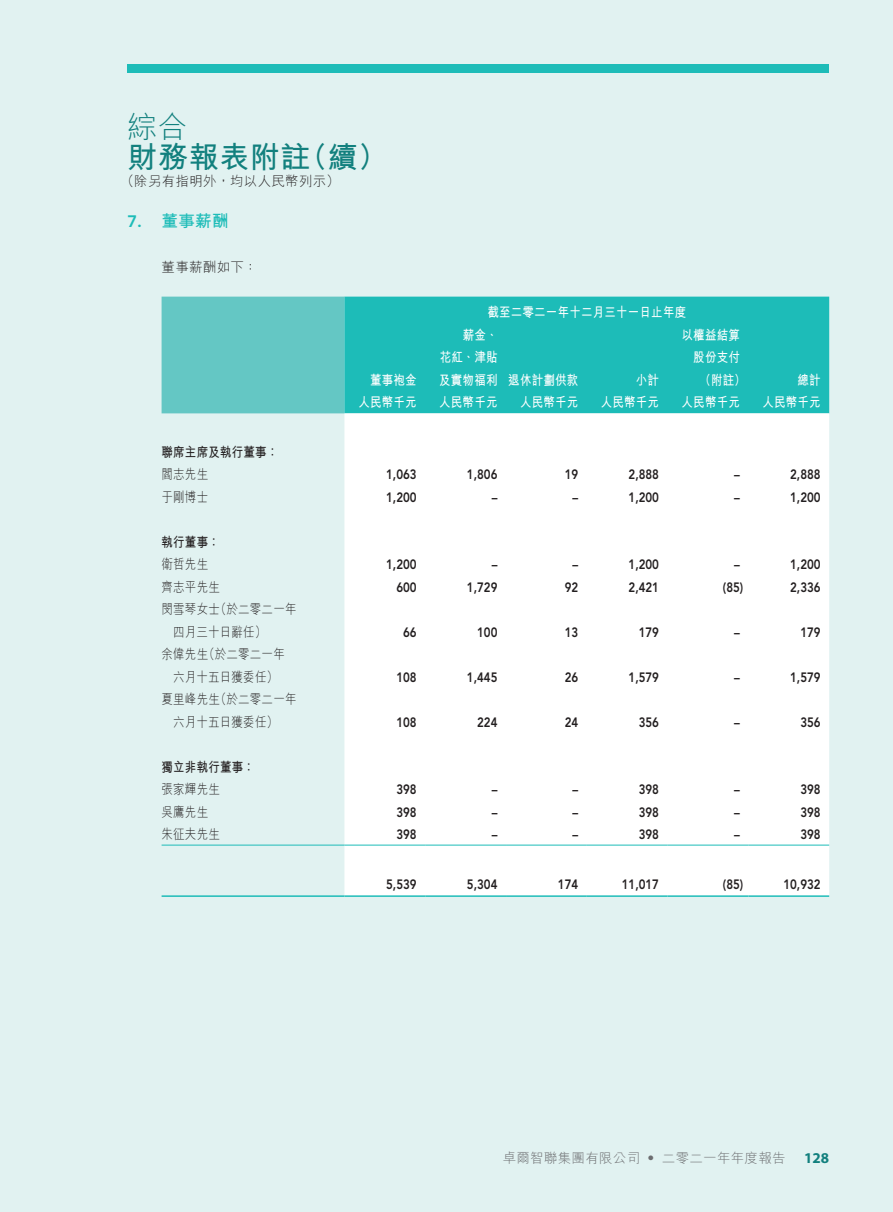
<style>
.page{position:relative;width:893px;height:1212px;background:#e1f2f1}
.page>*{position:absolute;margin:0;border:0;box-sizing:border-box;transform-origin:0 0}
.t1{font:700 30px "M Hei HK";letter-spacing:.02em;color:#12807e}
.t2{font:300 30px "M Hei HK";color:#12807e}
._01_H1{font:700 16.5px "M Hei HK";color:#1dbcb8}
._01_H1-2{font:800 16.5px "Avenir LT Std";color:#1dbcb8}
.t3{font:700 15px "Myriad Pro";color:#12807e}
._50_Table_txt{font:800 13.5px "Avenir LT Std";color:#231f20;scale:.85 1}
._50_Table_txt-2{font:300 13.5px "M Hei HK";letter-spacing:.02em;color:#231f20;scale:.85 1}
._50_Table_txt-3{font:700 13.5px "M Hei HK";letter-spacing:.02em;color:#fff;scale:.85 1}
._50_Table_txt-4{font:700 13.5px "M Hei HK";letter-spacing:.02em;color:#231f20;scale:.85 1}
.t4{font:300 13.5px "M Hei HK";letter-spacing:.02em;color:#6c6d70}
._50_Table_txt-5{font:300 13.5px "M Hei HK";letter-spacing:.02em;color:#231f20}
._00_txt{font:300 13.5px "M Hei HK";letter-spacing:.02em;color:#231f20}
</style>
<div class="page">
<div style="left:128px;top:64px;width:701px;height:8px;background:#1dbcb8"></div>
<div style="left:162px;top:297px;width:182px;height:116px;background:#64c7c4"></div>
<div style="left:344px;top:297px;width:485px;height:116px;background:#1dbcb8"></div>
<div style="left:344px;top:413px;width:485px;height:482px;background:#fff"></div>
<hr style="left:162px;top:845px;width:182px;height:1px;background:#1dbcb8">
<hr style="left:344px;top:845px;width:81px;height:1px;background:#1dbcb8">
<hr style="left:425px;top:845px;width:81px;height:1px;background:#1dbcb8">
<hr style="left:506px;top:845px;width:81px;height:1px;background:#1dbcb8">
<hr style="left:587px;top:845px;width:81px;height:1px;background:#1dbcb8">
<hr style="left:668px;top:845px;width:80px;height:1px;background:#1dbcb8">
<hr style="left:748px;top:845px;width:81px;height:1px;background:#1dbcb8">
<hr style="left:162px;top:895px;width:182px;height:2px;background:#1dbcb8">
<hr style="left:344px;top:895px;width:81px;height:2px;background:#1dbcb8">
<hr style="left:425px;top:895px;width:81px;height:2px;background:#1dbcb8">
<hr style="left:506px;top:895px;width:81px;height:2px;background:#1dbcb8">
<hr style="left:587px;top:895px;width:81px;height:2px;background:#1dbcb8">
<hr style="left:668px;top:895px;width:80px;height:2px;background:#1dbcb8">
<hr style="left:748px;top:895px;width:81px;height:2px;background:#1dbcb8">
<h1 class="t2" style="left:128px;top:112px;width:62px">綜合</h1>
<h1 class="t1" style="left:128px;top:136px;width:185px">財務報表附註</h1>
<h1 class="t1" style="left:298px;top:136px;width:91px">（續(</h1>
<p class="_50_Table_txt-5" style="left:121px;top:174px;width:220px">（除另有指明外，均以人民幣列示(</p>
<p class="_01_H1-2" style="left:128px;top:212px;width:16px">7.</p>
<p class="_01_H1" style="left:162px;top:209px;width:68px">董事薪酬</p>
<p class="_00_txt" style="left:162px;top:261px;width:97px">董事薪酬如下：</p>
<p class="_50_Table_txt-4" style="left:162px;top:442px;width:139px">聯席主席及執行董事：</p>
<p class="_50_Table_txt-2" style="left:162px;top:467px;width:56px">閻志先生</p>
<p class="_50_Table_txt-2" style="left:162px;top:490px;width:56px">于剛博士</p>
<p class="_50_Table_txt-4" style="left:162px;top:532px;width:70px">執行董事：</p>
<p class="_50_Table_txt-2" style="left:162px;top:557px;width:56px">衛哲先生</p>
<p class="_50_Table_txt-2" style="left:162px;top:580px;width:70px">齊志平先生</p>
<p class="_50_Table_txt-2" style="left:215px;top:602px;width:97px">（於二零二一年</p>
<p class="_50_Table_txt-2" style="left:162px;top:602px;width:70px">閔雪琴女士</p>
<p class="_50_Table_txt-2" style="left:173px;top:625px;width:111px">四月三十日辭任(</p>
<p class="_50_Table_txt-2" style="left:203px;top:647px;width:97px">（於二零二一年</p>
<p class="_50_Table_txt-2" style="left:162px;top:647px;width:56px">余偉先生</p>
<p class="_50_Table_txt-2" style="left:173px;top:670px;width:125px">六月十五日獲委任(</p>
<p class="_50_Table_txt-2" style="left:215px;top:692px;width:97px">（於二零二一年</p>
<p class="_50_Table_txt-2" style="left:162px;top:692px;width:70px">夏里峰先生</p>
<p class="_50_Table_txt-2" style="left:173px;top:715px;width:125px">六月十五日獲委任(</p>
<p class="_50_Table_txt-4" style="left:162px;top:757px;width:111px">獨立非執行董事：</p>
<p class="_50_Table_txt-2" style="left:162px;top:782px;width:70px">張家輝先生</p>
<p class="_50_Table_txt-2" style="left:162px;top:805px;width:56px">吳鷹先生</p>
<p class="_50_Table_txt-2" style="left:162px;top:827px;width:70px">朱征夫先生</p>
<p class="_50_Table_txt-3" style="left:370px;top:370px;width:56px">董事袍金</p>
<p class="_50_Table_txt-3" style="left:358px;top:393px;width:70px">人民幣千元</p>
<p class="_50_Table_txt" style="left:386px;top:466px;width:37px">1,063</p>
<p class="_50_Table_txt" style="left:386px;top:489px;width:37px">1,200</p>
<p class="_50_Table_txt" style="left:386px;top:556px;width:37px">1,200</p>
<p class="_50_Table_txt" style="left:396px;top:579px;width:25px">600</p>
<p class="_50_Table_txt" style="left:403px;top:624px;width:17px">66</p>
<p class="_50_Table_txt" style="left:396px;top:669px;width:25px">108</p>
<p class="_50_Table_txt" style="left:396px;top:714px;width:25px">108</p>
<p class="_50_Table_txt" style="left:396px;top:781px;width:25px">398</p>
<p class="_50_Table_txt" style="left:396px;top:804px;width:25px">398</p>
<p class="_50_Table_txt" style="left:396px;top:826px;width:25px">398</p>
<p class="_50_Table_txt" style="left:386px;top:876px;width:37px">5,539</p>
<p class="_50_Table_txt-3" style="left:487px;top:303px;width:235px">截至二零二一年十二月三十一日止年度</p>
<p class="_50_Table_txt-3" style="left:463px;top:325px;width:42px">薪金、</p>
<p class="_50_Table_txt-3" style="left:440px;top:348px;width:70px">花紅、津貼</p>
<p class="_50_Table_txt-3" style="left:682px;top:325px;width:70px">以權益結算</p>
<p class="_50_Table_txt-3" style="left:693px;top:348px;width:56px">股份支付</p>
<p class="_50_Table_txt-3" style="left:439px;top:370px;width:70px">及實物福利</p>
<p class="_50_Table_txt-3" style="left:508px;top:370px;width:84px">退休計劃供款</p>
<p class="_50_Table_txt-3" style="left:636px;top:370px;width:29px">小計</p>
<p class="_50_Table_txt-3" style="left:699px;top:370px;width:56px">（附註）</p>
<p class="_50_Table_txt-3" style="left:797px;top:370px;width:29px">總計</p>
<p class="_50_Table_txt-3" style="left:439px;top:393px;width:70px">人民幣千元</p>
<p class="_50_Table_txt-3" style="left:520px;top:393px;width:70px">人民幣千元</p>
<p class="_50_Table_txt-3" style="left:601px;top:393px;width:70px">人民幣千元</p>
<p class="_50_Table_txt-3" style="left:682px;top:393px;width:70px">人民幣千元</p>
<p class="_50_Table_txt-3" style="left:762px;top:393px;width:70px">人民幣千元</p>
<p class="_50_Table_txt" style="left:467px;top:466px;width:37px">1,806</p>
<p class="_50_Table_txt" style="left:565px;top:466px;width:17px">19</p>
<p class="_50_Table_txt" style="left:628px;top:466px;width:37px">2,888</p>
<p class="_50_Table_txt" style="left:734px;top:466px;width:8px">–</p>
<p class="_50_Table_txt" style="left:790px;top:466px;width:37px">2,888</p>
<p class="_50_Table_txt" style="left:492px;top:489px;width:8px">–</p>
<p class="_50_Table_txt" style="left:573px;top:489px;width:8px">–</p>
<p class="_50_Table_txt" style="left:628px;top:489px;width:37px">1,200</p>
<p class="_50_Table_txt" style="left:734px;top:489px;width:8px">–</p>
<p class="_50_Table_txt" style="left:790px;top:489px;width:37px">1,200</p>
<p class="_50_Table_txt" style="left:492px;top:556px;width:8px">–</p>
<p class="_50_Table_txt" style="left:573px;top:556px;width:8px">–</p>
<p class="_50_Table_txt" style="left:628px;top:556px;width:37px">1,200</p>
<p class="_50_Table_txt" style="left:734px;top:556px;width:8px">–</p>
<p class="_50_Table_txt" style="left:790px;top:556px;width:37px">1,200</p>
<p class="_50_Table_txt" style="left:467px;top:579px;width:37px">1,729</p>
<p class="_50_Table_txt" style="left:565px;top:579px;width:17px">92</p>
<p class="_50_Table_txt" style="left:628px;top:579px;width:37px">2,421</p>
<p class="_50_Table_txt" style="left:723px;top:579px;width:25px">)85(</p>
<p class="_50_Table_txt" style="left:790px;top:579px;width:37px">2,336</p>
<p class="_50_Table_txt" style="left:477px;top:624px;width:25px">100</p>
<p class="_50_Table_txt" style="left:565px;top:624px;width:17px">13</p>
<p class="_50_Table_txt" style="left:639px;top:624px;width:25px">179</p>
<p class="_50_Table_txt" style="left:734px;top:624px;width:8px">–</p>
<p class="_50_Table_txt" style="left:800px;top:624px;width:25px">179</p>
<p class="_50_Table_txt" style="left:467px;top:669px;width:37px">1,445</p>
<p class="_50_Table_txt" style="left:565px;top:669px;width:17px">26</p>
<p class="_50_Table_txt" style="left:628px;top:669px;width:37px">1,579</p>
<p class="_50_Table_txt" style="left:734px;top:669px;width:8px">–</p>
<p class="_50_Table_txt" style="left:790px;top:669px;width:37px">1,579</p>
<p class="_50_Table_txt" style="left:477px;top:714px;width:25px">224</p>
<p class="_50_Table_txt" style="left:565px;top:714px;width:17px">24</p>
<p class="_50_Table_txt" style="left:639px;top:714px;width:25px">356</p>
<p class="_50_Table_txt" style="left:734px;top:714px;width:8px">–</p>
<p class="_50_Table_txt" style="left:800px;top:714px;width:25px">356</p>
<p class="_50_Table_txt" style="left:492px;top:781px;width:8px">–</p>
<p class="_50_Table_txt" style="left:573px;top:781px;width:8px">–</p>
<p class="_50_Table_txt" style="left:639px;top:781px;width:25px">398</p>
<p class="_50_Table_txt" style="left:734px;top:781px;width:8px">–</p>
<p class="_50_Table_txt" style="left:800px;top:781px;width:25px">398</p>
<p class="_50_Table_txt" style="left:492px;top:804px;width:8px">–</p>
<p class="_50_Table_txt" style="left:573px;top:804px;width:8px">–</p>
<p class="_50_Table_txt" style="left:639px;top:804px;width:25px">398</p>
<p class="_50_Table_txt" style="left:734px;top:804px;width:8px">–</p>
<p class="_50_Table_txt" style="left:800px;top:804px;width:25px">398</p>
<p class="_50_Table_txt" style="left:492px;top:826px;width:8px">–</p>
<p class="_50_Table_txt" style="left:573px;top:826px;width:8px">–</p>
<p class="_50_Table_txt" style="left:639px;top:826px;width:25px">398</p>
<p class="_50_Table_txt" style="left:734px;top:826px;width:8px">–</p>
<p class="_50_Table_txt" style="left:800px;top:826px;width:25px">398</p>
<p class="_50_Table_txt" style="left:467px;top:876px;width:37px">5,304</p>
<p class="_50_Table_txt" style="left:558px;top:876px;width:25px">174</p>
<p class="_50_Table_txt" style="left:622px;top:876px;width:45px">11,017</p>
<p class="_50_Table_txt" style="left:723px;top:876px;width:25px">)85(</p>
<p class="_50_Table_txt" style="left:783px;top:876px;width:45px">10,932</p>
<p class="t4" style="left:503px;top:1151px;width:284px">卓爾智聯集團有限公司 • 二零二一年年度報告</p>
<p class="t3" style="left:804px;top:1148px;width:26px">128</p>
</div>
